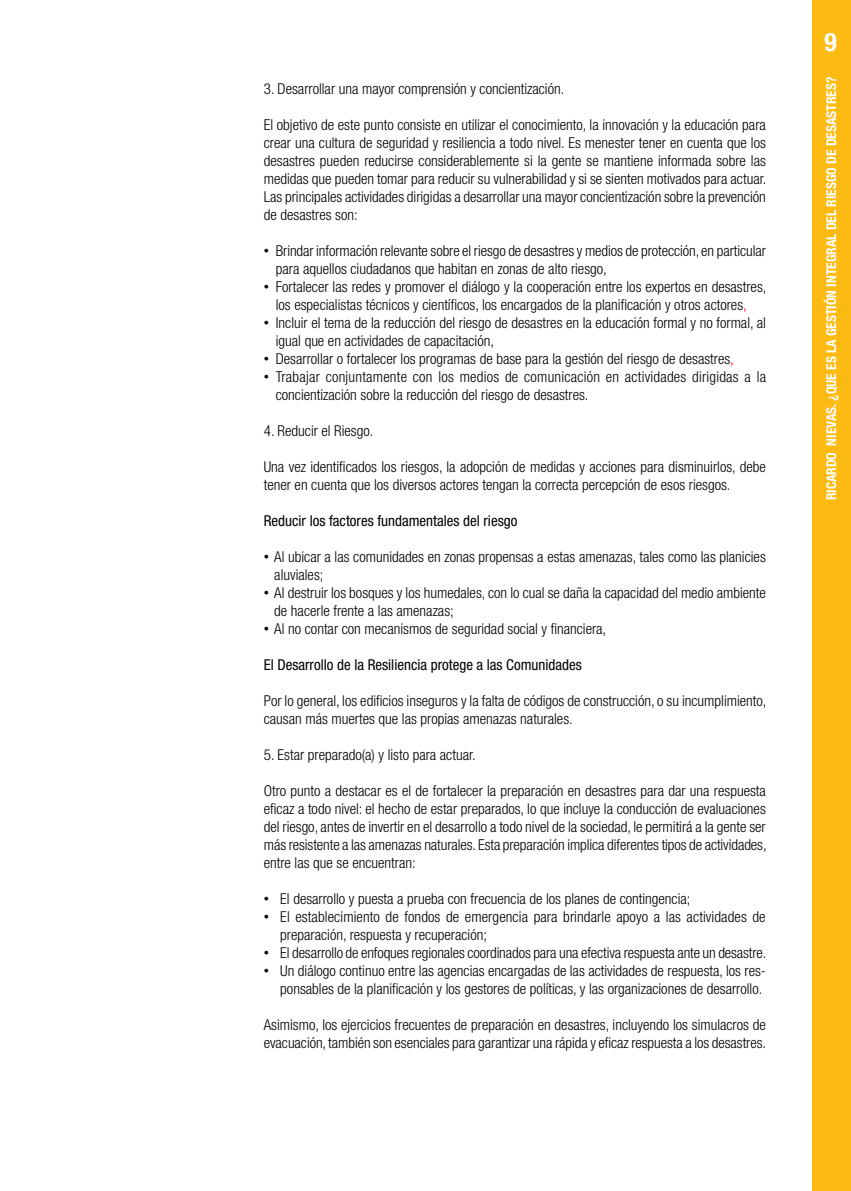
<style>
.page{position:relative;width:851px;height:1191px;background:#fff}
.page>*{position:absolute;margin:0;border:0;box-sizing:border-box;transform-origin:0 0}
.t1{font:700 condensed 25.5px "Helvetica Neue LT Std";color:#fff}
.t2{font:300 condensed 15px/18px "Helvetica Neue LT Std";color:#000}
.t3{font:condensed 15px "Helvetica Neue LT Std";color:#000}
.t4{font:700 condensed 13.5px "Helvetica Neue LT Std";color:#fff}
.s1{font-family:"Arial";font-weight:400;font-stretch:normal}
.s2{color:#f00}
</style>
<div class="page">
<div style="left:812px;top:0;width:38px;height:1191px;background:#fdba12"></div>
<p class="t2" style="left:264px;top:79px;width:302px">3. Desarrollar una mayor comprensión y concientización.</p>
<p class="t2" style="left:264px;top:115px;width:504px;text-align:justify">El objetivo de este punto consiste en utilizar el conocimiento, la innovación y la educación para crear una cultura de seguridad y resiliencia a todo nivel. Es menester tener en cuenta que los desastres pueden reducirse considerablemente si la gente se mantiene informada sobre las medidas que pueden tomar para reducir su vulnerabilidad y si se sienten motivados para actuar.<br>Las principales actividades dirigidas a desarrollar una mayor concientización sobre la prevención de desastres son:</p>
<p class="t2" style="left:276px;top:241px;width:491px;text-indent:-12px"><span class="s1">•</span> Brindar información relevante sobre el riesgo de desastres y medios de protección, en particular para aquellos ciudadanos que habitan en zonas de alto riesgo,</p>
<p class="t2" style="left:264px;top:277px;width:504px;text-align:center"><span class="s1">•</span> Fortalecer las redes y promover el diálogo y la cooperación entre los expertos en desastres, los especialistas técnicos y científicos, los encargados de la planificación y otros actores<span class="s2">,</span></p>
<p class="t2" style="left:276px;top:313px;width:491px;text-indent:-12px"><span class="s1">•</span> Incluir el tema de la reducción del riesgo de desastres en la educación formal y no formal, al igual que en actividades de capacitación,</p>
<p class="t2" style="left:264px;top:349px;width:471px"><span class="s1">•</span> Desarrollar o fortalecer los programas de base para la gestión del riesgo de desastres<span class="s2">,</span></p>
<p class="t2" style="left:276px;top:367px;width:492px;text-indent:-12px"><span class="s1">•</span> Trabajar conjuntamente con los medios de comunicación en actividades dirigidas a la concientización sobre la reducción del riesgo de desastres.</p>
<p class="t2" style="left:264px;top:421px;width:111px">4. Reducir el Riesgo.</p>
<p class="t2" style="left:264px;top:457px;width:503px">Una vez identificados los riesgos, la adopción de medidas y acciones para disminuirlos, debe tener en cuenta que los diversos actores tengan la correcta percepción de esos riesgos.</p>
<p class="t3" style="left:264px;top:512px;width:255px">Reducir los factores fundamentales del riesgo</p>
<p class="t2" style="left:274px;top:547px;width:493px;text-indent:-10px"><span class="s1">•</span> Al ubicar a las comunidades en zonas propensas a estas amenazas, tales como las planicies aluviales;</p>
<p class="t2" style="left:274px;top:583px;width:493px;text-indent:-10px"><span class="s1">•</span> Al destruir los bosques y los humedales, con lo cual se daña la capacidad del medio ambiente de hacerle frente a las amenazas;</p>
<p class="t2" style="left:264px;top:619px;width:344px"><span class="s1">•</span> Al no contar con mecanismos de seguridad social y financiera,</p>
<p class="t3" style="left:264px;top:656px;width:319px">El Desarrollo de la Resiliencia protege a las Comunidades</p>
<p class="t2" style="left:264px;top:691px;width:504px">Por lo general, los edificios inseguros y la falta de códigos de construcción, o su incumplimiento, causan más muertes que las propias amenazas naturales.</p>
<p class="t2" style="left:264px;top:745px;width:213px">5. Estar preparado(a) y listo para actuar.</p>
<p class="t2" style="left:264px;top:781px;width:504px;text-align:justify">Otro punto a destacar es el de fortalecer la preparación en desastres para dar una respuesta eficaz a todo nivel: el hecho de estar preparados, lo que incluye la conducción de evaluaciones del riesgo, antes de invertir en el desarrollo a todo nivel de la sociedad, le permitirá a la gente ser más resistente a las amenazas naturales. Esta preparación implica diferentes tipos de actividades, entre las que se encuentran:</p>
<p class="t2" style="left:264px;top:889px;width:428px"><span class="s1">•</span> El desarrollo y puesta a prueba con frecuencia de los planes de contingencia;</p>
<p class="t2" style="left:280px;top:907px;width:486px;text-indent:-16px"><span class="s1">•</span> El establecimiento de fondos de emergencia para brindarle apoyo a las actividades de preparación, respuesta y recuperación;</p>
<p class="t2" style="left:264px;top:943px;width:504px"><span class="s1">•</span> El desarrollo de enfoques regionales coordinados para una efectiva respuesta ante un desastre.</p>
<p class="t2" style="left:264px;top:961px;width:503px;text-align:right"><span class="s1">•</span> Un diálogo continuo entre las agencias encargadas de las actividades de respuesta, los res&shy;ponsables de la planificación y los gestores de políticas, y las organizaciones de desarrollo.</p>
<p class="t2" style="left:264px;top:1015px;width:503px">Asimismo, los ejercicios frecuentes de preparación en desastres, incluyendo los simulacros de evacuación, también son esenciales para garantizar una rápida y eficaz respuesta a los desastres.</p>
<h1 class="t1" style="left:824px;top:26px;width:14px">9</h1>
<p class="t4" style="left:823px;top:500px;width:425px;rotate:-90deg">RICARDO NIEVAS. ¿QUE ES LA GESTIÓN INTEGRAL DEL RIESGO DE DESASTRES?</p>
</div>
